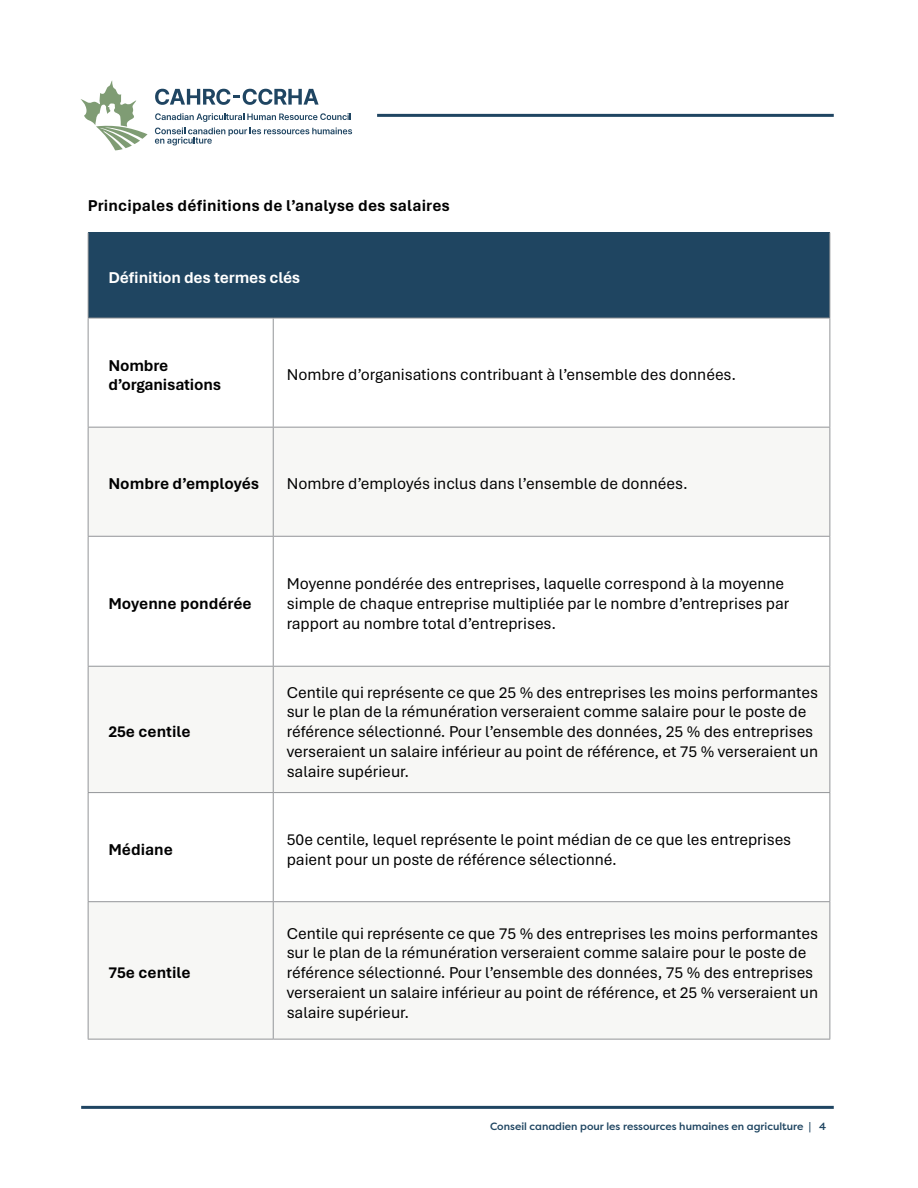
<style>
.page{position:relative;width:918px;height:1188px;background:#fff}
.page>*{position:absolute;margin:0;border:0;box-sizing:border-box;transform-origin:0 0}
.t1{font:16.5px/19.8px "Aptos";color:#000}
.t2{font:700 16.5px/19.5px "Aptos";color:#000}
.t3{font:700 16.5px "Aptos";letter-spacing:-.01em;color:#fff}
.t4{font:500 10.5px "Filson Pro";color:#1f4561}
</style>
<div class="page">
<svg style="left:155px;top:113px;width:197px;height:32px"></svg>
<svg style="left:155px;top:89px;width:164px;height:16px"></svg>
<svg style="left:80px;top:80px;width:68px;height:70px"></svg>
<hr style="left:377px;top:114px;width:457px;height:3px;background:#1f4562">
<hr style="left:81px;top:1106px;width:753px;height:3px;background:#1f4562">
<div style="left:88px;top:233px;width:742px;height:85px;background:#1f4561"></div>
<svg style="left:89px;top:428px;width:741px;height:611px;fill:#f7f7f5"></svg>
<hr style="left:88px;top:318px;width:185px;height:1px;background:#939598">
<hr style="left:273px;top:318px;width:557px;height:1px;background:#939598">
<hr style="left:273px;top:318px;width:1px;height:109px;background:#939598">
<hr style="left:88px;top:427px;width:185px;height:1px;background:#939598">
<hr style="left:273px;top:427px;width:557px;height:1px;background:#939598">
<hr style="left:273px;top:428px;width:1px;height:108px;background:#939598">
<hr style="left:88px;top:536px;width:185px;height:1px;background:#939598">
<hr style="left:273px;top:536px;width:557px;height:1px;background:#939598">
<hr style="left:273px;top:537px;width:1px;height:129px;background:#939598">
<hr style="left:88px;top:666px;width:185px;height:1px;background:#939598">
<hr style="left:273px;top:666px;width:557px;height:1px;background:#939598">
<hr style="left:273px;top:667px;width:1px;height:125px;background:#939598">
<hr style="left:88px;top:792px;width:185px;height:1px;background:#939598">
<hr style="left:273px;top:792px;width:557px;height:1px;background:#939598">
<hr style="left:273px;top:793px;width:1px;height:108px;background:#939598">
<hr style="left:88px;top:901px;width:185px;height:1px;background:#939598">
<hr style="left:273px;top:901px;width:557px;height:1px;background:#939598">
<hr style="left:273px;top:902px;width:1px;height:137px;background:#939598">
<hr style="left:88px;top:1039px;width:185px;height:1px;background:#939598">
<hr style="left:273px;top:1039px;width:557px;height:1px;background:#939598">
<hr style="left:88px;top:233px;width:1px;height:85px;background:#939598">
<hr style="left:830px;top:233px;width:1px;height:85px;background:#939598">
<hr style="left:88px;top:318px;width:1px;height:109px;background:#939598">
<hr style="left:830px;top:318px;width:1px;height:109px;background:#939598">
<hr style="left:88px;top:428px;width:1px;height:108px;background:#939598">
<hr style="left:830px;top:428px;width:1px;height:108px;background:#939598">
<hr style="left:88px;top:537px;width:1px;height:129px;background:#939598">
<hr style="left:830px;top:537px;width:1px;height:129px;background:#939598">
<hr style="left:88px;top:667px;width:1px;height:125px;background:#939598">
<hr style="left:830px;top:667px;width:1px;height:125px;background:#939598">
<hr style="left:88px;top:793px;width:1px;height:108px;background:#939598">
<hr style="left:830px;top:793px;width:1px;height:108px;background:#939598">
<hr style="left:88px;top:902px;width:1px;height:137px;background:#939598">
<hr style="left:830px;top:902px;width:1px;height:137px;background:#939598">
<p class="t2" style="left:88px;top:195px;width:364px">Principales définitions de l’analyse des salaires</p>
<p class="t3" style="left:108px;top:266px;width:194px">Définition des termes clés</p>
<p class="t2" style="left:108px;top:355px;width:114px">Nombre d’organisations</p>
<p class="t1" style="left:287px;top:364px;width:451px">Nombre d’organisations contribuant à l’ensemble des données.</p>
<p class="t2" style="left:108px;top:474px;width:152px">Nombre d’employés</p>
<p class="t1" style="left:287px;top:473px;width:403px">Nombre d’employés inclus dans l’ensemble de données.</p>
<p class="t2" style="left:108px;top:593px;width:145px">Moyenne pondérée</p>
<p class="t2" style="left:108px;top:721px;width:84px">25e centile</p>
<p class="t1" style="left:287px;top:573px;width:504px">Moyenne pondérée des entreprises, laquelle correspond à la moyenne simple de chaque entreprise multipliée par le nombre d’entreprises par rapport au nombre total d’entreprises.</p>
<p class="t1" style="left:287px;top:682px;width:533px">Centile qui représente ce que 25 % des entreprises les moins performantes sur le plan de la rémunération verseraient comme salaire pour le poste de référence sélectionné. Pour l’ensemble des données, 25 % des entreprises verseraient un salaire inférieur au point de référence, et 75 % verseraient un salaire supérieur.</p>
<p class="t2" style="left:108px;top:839px;width:66px">Médiane</p>
<p class="t1" style="left:287px;top:829px;width:506px">50e centile, lequel représente le point médian de ce que les entreprises paient pour un poste de référence sélectionné.</p>
<p class="t2" style="left:108px;top:962px;width:84px">75e centile</p>
<p class="t1" style="left:287px;top:923px;width:533px">Centile qui représente ce que 75 % des entreprises les moins performantes sur le plan de la rémunération verseraient comme salaire pour le poste de référence sélectionné. Pour l’ensemble des données, 75 % des entreprises verseraient un salaire inférieur au point de référence, et 25 % verseraient un salaire supérieur.</p>
<p class="t4" style="left:559px;top:1119px;width:269px">Canadian Agricultural Human Resource Council | 4</p>
<p class="t4" style="left:490px;top:1119px;width:315px">Conseil canadien pour les ressources humaines en agriculture</p>
</div>
